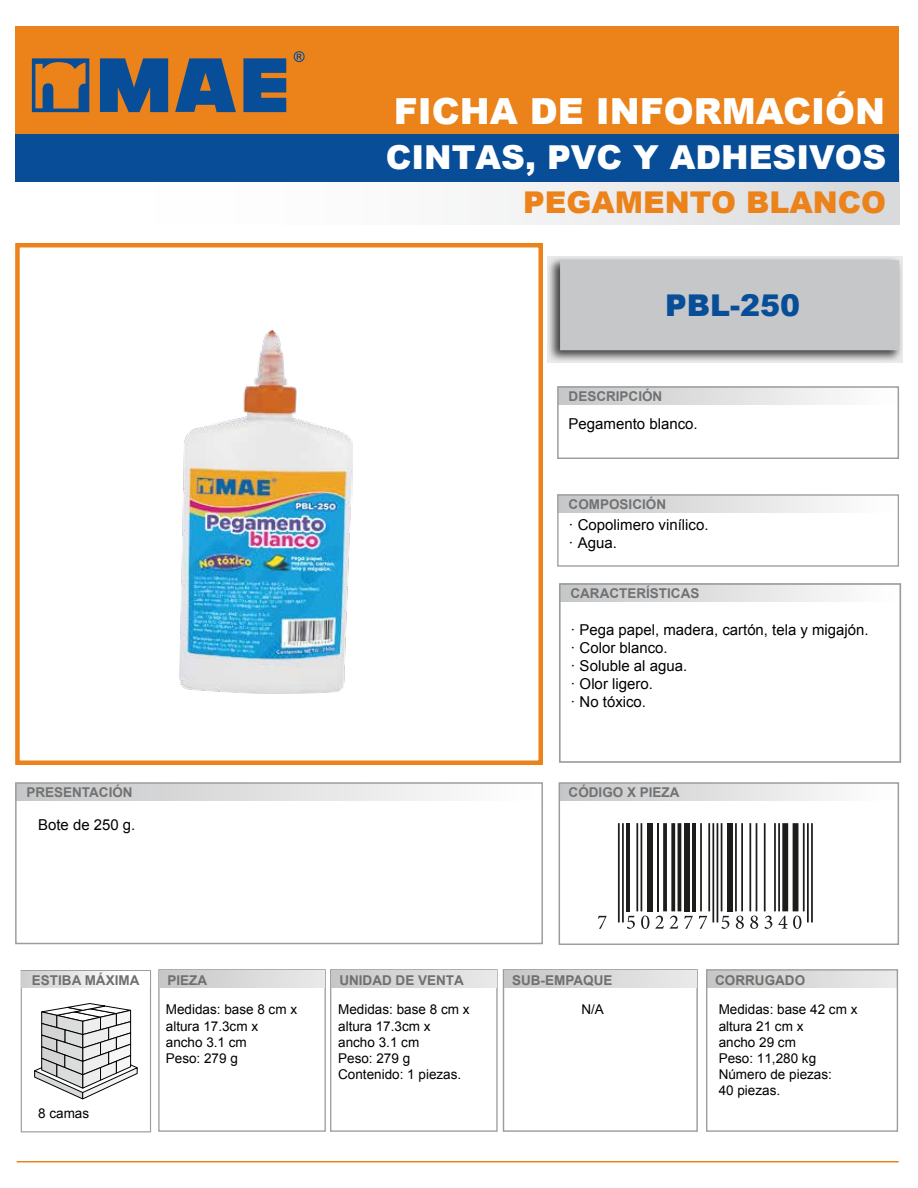
<style>
.page{position:relative;width:918px;height:1188px;background:#fff}
.page>*{position:absolute;margin:0;border:0;box-sizing:border-box;transform-origin:0 0}
.t1{font:900 36px "Arial";color:#fff}
.t2{font:900 33px "Arial";color:#fff}
.t3{font:900 30px "Arial";color:#eb821a}
.t4{font:900 30px "Arial";color:#074d97}
.t5{font:15px/18px "Arial";color:#000}
.t6{font:15px/18px "Arial";color:#010101}
.t7{font:13.5px/16.2px "Arial";color:#000}
.t8{font:700 13.5px "Arial";color:#707273}
.t9{font:700 13.5px "Arial";color:#706f6f}
</style>
<div class="page">
<div style="left:559px;top:784px;width:338px;height:16px;background:linear-gradient(to right,#c6c6c7,#fff)"></div>
<div style="left:15px;top:170px;width:884px;height:54px;background:linear-gradient(to right,#fff,#dddedf)"></div>
<div style="left:15px;top:117px;width:884px;height:64px;background:#074d97"></div>
<div style="left:15px;top:26px;width:884px;height:108px;background:#eb821a"></div>
<hr style="left:17px;top:1161px;width:882px;height:1px;background:#eb821a">
<div style="left:15px;top:243px;width:528px;height:522px;border:4px solid #eb821a"></div>
<svg style="left:548px;top:256px;width:355px;height:107px;background:#b4b4b4"></svg>
<div style="left:560px;top:260px;width:339px;height:90px;background:#c6c7c8"></div>
<div style="left:558px;top:387px;width:340px;height:17px;background:linear-gradient(to right,#c6c6c7,#fffeff)"></div>
<div style="left:558px;top:495px;width:340px;height:17px;background:linear-gradient(to right,#c6c6c7,#fff)"></div>
<div style="left:16px;top:784px;width:526px;height:16px;background:linear-gradient(to right,#c6c6c7,#fff)"></div>
<div style="left:557px;top:386px;width:342px;height:73px;border:2px solid #9b9d9e"></div>
<div style="left:557px;top:494px;width:342px;height:73px;border:1px solid #9b9d9e"></div>
<div style="left:15px;top:782px;width:528px;height:162px;border:2px solid #9b9d9e"></div>
<svg style="left:100px;top:58px;width:68px;height:54px;background:#295583"></svg>
<svg style="left:175px;top:58px;width:61px;height:54px"></svg>
<svg style="left:243px;top:58px;width:43px;height:54px;background:#245386"></svg>
<svg style="left:32px;top:58px;width:57px;height:54px"></svg>
<svg style="left:294px;top:51px;width:11px;height:11px"></svg>
<div style="left:559px;top:782px;width:340px;height:163px;border:2px solid #9b9d9e"></div>
<svg style="left:34px;top:1003px;width:104px;height:96px"></svg>
<div style="left:158px;top:969px;width:168px;height:163px;border:1px solid #9d9d9c"></div>
<div style="left:503px;top:969px;width:195px;height:163px;border:1px solid #9d9d9c"></div>
<div style="left:707px;top:970px;width:190px;height:17px;background:linear-gradient(to right,#c6c6c6,#ebebeb)"></div>
<div style="left:159px;top:970px;width:166px;height:17px;background:linear-gradient(to right,#c6c6c6,#eaeaea)"></div>
<div style="left:504px;top:970px;width:192px;height:17px;background:linear-gradient(to right,#c6c6c6,#eaeaea)"></div>
<div style="left:21px;top:970px;width:130px;height:162px;border:1px solid #9d9d9c"></div>
<div style="left:22px;top:971px;width:128px;height:17px;background:linear-gradient(to right,#d0d0cf,#fff)"></div>
<div style="left:706px;top:969px;width:192px;height:163px;border:1px solid #9d9d9c"></div>
<div style="left:330px;top:969px;width:168px;height:163px;border:1px solid #9d9d9c"></div>
<div style="left:331px;top:970px;width:165px;height:17px;background:linear-gradient(to right,#c7c6c6,#eaeaea)"></div>
<div style="left:560px;top:583px;width:340px;height:18px;background:linear-gradient(to right,#c6c6c7,#fff)"></div>
<div style="left:559px;top:583px;width:342px;height:180px;border:2px solid #9b9d9e"></div>
<img style="left:179px;top:331px;width:174px;height:363px">
<hr style="left:618px;top:823px;width:2px;height:99px;background:#1d1d1b">
<hr style="left:622px;top:823px;width:2px;height:99px;background:#1d1d1b">
<hr style="left:626px;top:823px;width:4px;height:88px;background:#1d1d1b">
<hr style="left:636px;top:823px;width:2px;height:88px;background:#1d1d1b">
<hr style="left:641px;top:823px;width:1px;height:88px;background:#1d1d1b">
<div style="left:647px;top:823px;width:6px;height:88px;background:#1d1d1b"></div>
<hr style="left:657px;top:823px;width:2px;height:88px;background:#1d1d1b">
<svg style="left:663px;top:823px;width:4px;height:88px"></svg>
<svg style="left:671px;top:823px;width:4px;height:88px"></svg>
<hr style="left:678px;top:823px;width:3px;height:88px;background:#1d1d1b">
<div style="left:684px;top:823px;width:6px;height:88px;background:#1d1d1b"></div>
<hr style="left:692px;top:823px;width:4px;height:88px;background:#1d1d1b">
<hr style="left:700px;top:823px;width:2px;height:88px;background:#1d1d1b">
<hr style="left:708px;top:823px;width:2px;height:88px;background:#1d1d1b">
<hr style="left:721px;top:823px;width:1px;height:88px;background:#1d1d1b">
<hr style="left:712px;top:823px;width:2px;height:99px;background:#1d1d1b">
<hr style="left:717px;top:823px;width:1px;height:99px;background:#1d1d1b">
<div style="left:727px;top:823px;width:6px;height:88px;background:#1d1d1b"></div>
<hr style="left:735px;top:823px;width:2px;height:88px;background:#1d1d1b">
<hr style="left:741px;top:823px;width:2px;height:88px;background:#1d1d1b">
<hr style="left:749px;top:823px;width:2px;height:88px;background:#1d1d1b">
<hr style="left:756px;top:823px;width:1px;height:88px;background:#1d1d1b">
<hr style="left:764px;top:823px;width:2px;height:88px;background:#1d1d1b">
<hr style="left:774px;top:823px;width:2px;height:88px;background:#1d1d1b">
<hr style="left:803px;top:823px;width:2px;height:88px;background:#1d1d1b">
<hr style="left:807px;top:823px;width:2px;height:99px;background:#1d1d1b">
<hr style="left:811px;top:823px;width:2px;height:99px;background:#1d1d1b">
<svg style="left:598px;top:916px;width:9px;height:13px"></svg>
<svg style="left:627px;top:916px;width:8px;height:13px"></svg>
<svg style="left:641px;top:916px;width:8px;height:13px"></svg>
<svg style="left:655px;top:916px;width:9px;height:13px"></svg>
<svg style="left:670px;top:916px;width:8px;height:13px"></svg>
<svg style="left:684px;top:916px;width:9px;height:13px"></svg>
<svg style="left:699px;top:916px;width:8px;height:13px"></svg>
<svg style="left:722px;top:916px;width:7px;height:13px"></svg>
<svg style="left:736px;top:916px;width:8px;height:13px"></svg>
<svg style="left:750px;top:916px;width:8px;height:13px"></svg>
<svg style="left:765px;top:916px;width:7px;height:13px"></svg>
<svg style="left:778px;top:823px;width:23px;height:106px"></svg>
<h1 class="t1" style="left:394px;top:85px;width:493px">FICHA DE INFORMACIÓN</h1>
<h2 class="t2" style="left:386px;top:133px;width:502px">CINTAS, PVC Y ADHESIVOS</h2>
<h3 class="t3" style="left:523px;top:180px;width:365px">PEGAMENTO BLANCO</h3>
<h3 class="t4" style="left:665px;top:283px;width:137px">PBL-250</h3>
<p class="t8" style="left:569px;top:387px;width:95px">DESCRIPCIÓN</p>
<p class="t6" style="left:569px;top:415px;width:131px">Pegamento blanco.</p>
<p class="t8" style="left:569px;top:495px;width:99px">COMPOSICIÓN</p>
<p class="t6" style="left:569px;top:516px;width:142px">· Copolimero vinílico. · Agua.</p>
<p class="t8" style="left:571px;top:584px;width:130px">CARACTERÍSTICAS</p>
<p class="t8" style="left:26px;top:783px;width:108px">PRESENTACIÓN</p>
<p class="t5" style="left:38px;top:816px;width:99px">Bote de 250 g.</p>
<p class="t5" style="left:571px;top:621px;width:300px">· Pega papel, madera, cartón, tela y migajón. · Color blanco.</p>
<p class="t6" style="left:571px;top:657px;width:118px">· Soluble al agua. · Olor ligero.</p>
<p class="t5" style="left:571px;top:693px;width:77px">· No tóxico.</p>
<p class="t8" style="left:569px;top:783px;width:113px">CÓDIGO X PIEZA</p>
<p class="t9" style="left:32px;top:971px;width:109px">ESTIBA MÁXIMA</p>
<p class="t9" style="left:168px;top:971px;width:41px">PIEZA</p>
<p class="t9" style="left:339px;top:971px;width:126px">UNIDAD DE VENTA</p>
<p class="t9" style="left:512px;top:971px;width:102px">SUB-EMPAQUE</p>
<p class="t9" style="left:715px;top:971px;width:91px">CORRUGADO</p>
<p class="t7" style="left:719px;top:1002px;width:140px">Medidas: base 42 cm x altura 21 cm x<br>ancho 29 cm<br>Peso: 11,280 kg<br>Número de piezas:<br>40 piezas.</p>
<p class="t7" style="left:166px;top:1002px;width:133px">Medidas: base 8 cm x</p>
<p class="t7" style="left:581px;top:1002px;width:24px">N/A</p>
<p class="t7" style="left:166px;top:1018px;width:94px">altura 17.3cm x ancho 3.1 cm<br>Peso: 279 g</p>
<p class="t7" style="left:338px;top:1002px;width:133px">Medidas: base 8 cm x altura 17.3cm x ancho 3.1 cm<br>Peso: 279 g<br>Contenido: 1 piezas.</p>
<p class="t7" style="left:38px;top:1105px;width:53px">8 camas</p>
</div>
